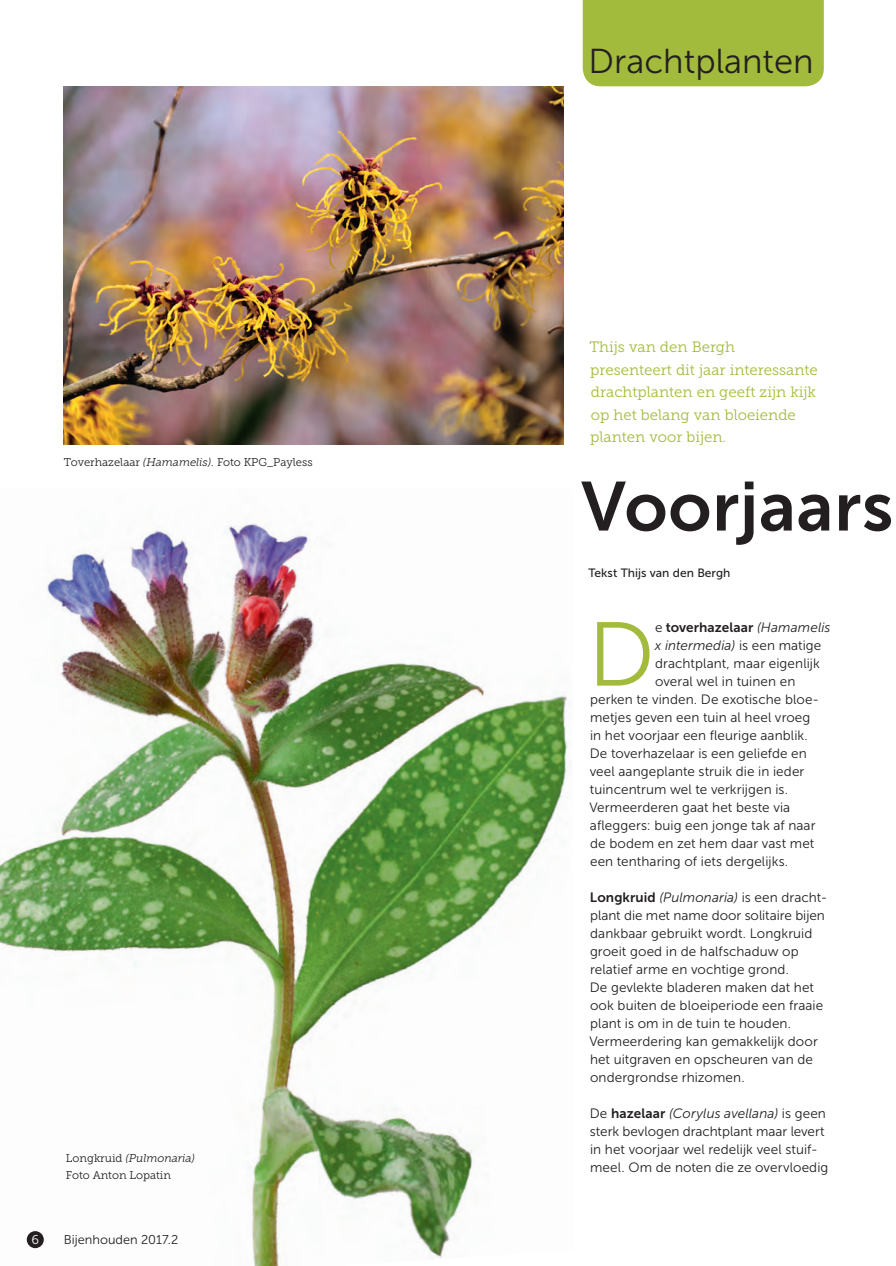
<style>
.page{position:relative;width:896px;height:1266px;background:#fff}
.page>*{position:absolute;margin:0;border:0;box-sizing:border-box;transform-origin:0 0}
.t1{font:90.3px "Museo Sans 300";color:#a3bb3c}
.t2{font:69px "Museo Sans 700";letter-spacing:.01em;color:#231f20}
.t3{font:34.5px "Museo Sans 300";color:#231f20}
.t4{font:15px/22.5px "Museo Slab 300";color:#a3bb3c}
.t5{font:13.5px/18px "Museo Sans 300";letter-spacing:.005em;color:#231f20}
.t6{font:13.5px "Museo Sans 700";letter-spacing:.005em;color:#231f20}
.t7{font:italic 13.5px "Museo Sans 300";letter-spacing:.005em;color:#231f20}
.t8{font:12.75px "Museo Sans 300";color:#231f20}
.t9{font:12.75px "Museo Sans 300";color:#fff}
.t10{font:12px "Museo Sans 500";color:#231f20}
.t11{font:11.25px/16.5px "Museo Slab 300";color:#231f20}
.s1{font-style:italic}
.s2{font-family:"Museo Sans 300"}
.s3{font-family:"Museo Sans 300";font-style:italic}
.s4{font-style:normal}
.s5{font-family:"Museo Sans 700"}
</style>
<div class="page">
<img style="left:0;top:523px;width:568px;height:742px">
<div style="left:582px;top:0;width:241px;height:86px;background:#a3bb3c"></div>
<img style="left:64px;top:86px;width:499px;height:358px">
<div style="left:27px;top:1230px;width:17px;height:17px;background:#231f20;border-radius:50%"></div>
<p class="t11" style="left:64px;top:454px;width:250px">Toverhazelaar <span class="s1">(Hamamelis).</span> Foto KPG_Payless</p>
<p class="t11" style="left:66px;top:1150px;width:131px">Longkruid <span class="s1">(Pulmonaria)<br></span>Foto Anton Lopatin</p>
<p class="t9" style="left:31px;top:1232px;width:9px">6</p>
<p class="t8" style="left:64px;top:1232px;width:116px">Bijenhouden 2017.2</p>
<h3 class="t3" style="left:588px;top:43px;width:227px">Drachtplanten</h3>
<p class="t4" style="left:589px;top:336px;width:230px">Thijs van den Bergh presenteert dit jaar interessante drachtplanten en geeft zijn kijk op het belang van bloeiende planten voor bijen.</p>
<h2 class="t2" style="left:581px;top:468px;width:313px">Voorjaars</h2>
<p class="t10" style="left:588px;top:566px;width:143px">Tekst Thijs van den Bergh</p>
<h1 class="t1" style="left:588px;top:606px;width:68px">D</h1>
<p class="t6" style="left:655px;top:619px;width:177px"><span class="s2">e</span> toverhazelaar <span class="s3">(Hamamelis</span></p>
<p class="t7" style="left:654px;top:637px;width:168px">x intermedia) <span class="s4">is een matige</span></p>
<p class="t5" style="left:655px;top:654px;width:166px">drachtplant, maar eigenlijk</p>
<p class="t5" style="left:655px;top:672px;width:142px">overal wel in tuinen en</p>
<p class="t5" style="left:590px;top:690px;width:231px">perken te vinden. De exotische bloe-</p>
<p class="t5" style="left:590px;top:708px;width:222px">metjes geven een tuin al heel vroeg</p>
<p class="t5" style="left:590px;top:726px;width:219px">in het voorjaar een fleurige aanblik.</p>
<p class="t5" style="left:589px;top:744px;width:219px">De toverhazelaar is een geliefde en</p>
<p class="t5" style="left:589px;top:762px;width:216px">veel aangeplante struik die in ieder</p>
<p class="t5" style="left:590px;top:780px;width:200px">tuincentrum wel te verkrijgen is.</p>
<p class="t5" style="left:589px;top:798px;width:202px">Vermeerderen gaat het beste via</p>
<p class="t5" style="left:590px;top:816px;width:227px">afleggers: buig een jonge tak af naar</p>
<p class="t5" style="left:590px;top:834px;width:226px">de bodem en zet hem daar vast met</p>
<p class="t5" style="left:590px;top:852px;width:200px">een tentharing of iets dergelijks.</p>
<p class="t5" style="left:589px;top:888px;width:239px"><span class="s5">Longkruid</span> <span class="s1">(Pulmonaria)</span> is een dracht&shy;plant die met name door solitaire bijen dankbaar gebruikt wordt. Longkruid groeit goed in de halfschaduw op relatief arme en vochtige grond.<br>De gevlekte bladeren maken dat het ook buiten de bloeiperiode een fraaie plant is om in de tuin te houden.<br>Vermeerdering kan gemakkelijk door het uitgraven en opscheuren van de ondergrondse rhizomen.</p>
<p class="t5" style="left:589px;top:1104px;width:240px">De <span class="s5">hazelaar</span> <span class="s1">(Corylus avellana)</span> is geen sterk bevlogen drachtplant maar levert in het voorjaar wel redelijk veel stuif&shy;meel. Om de noten die ze overvloedig</p>
</div>
